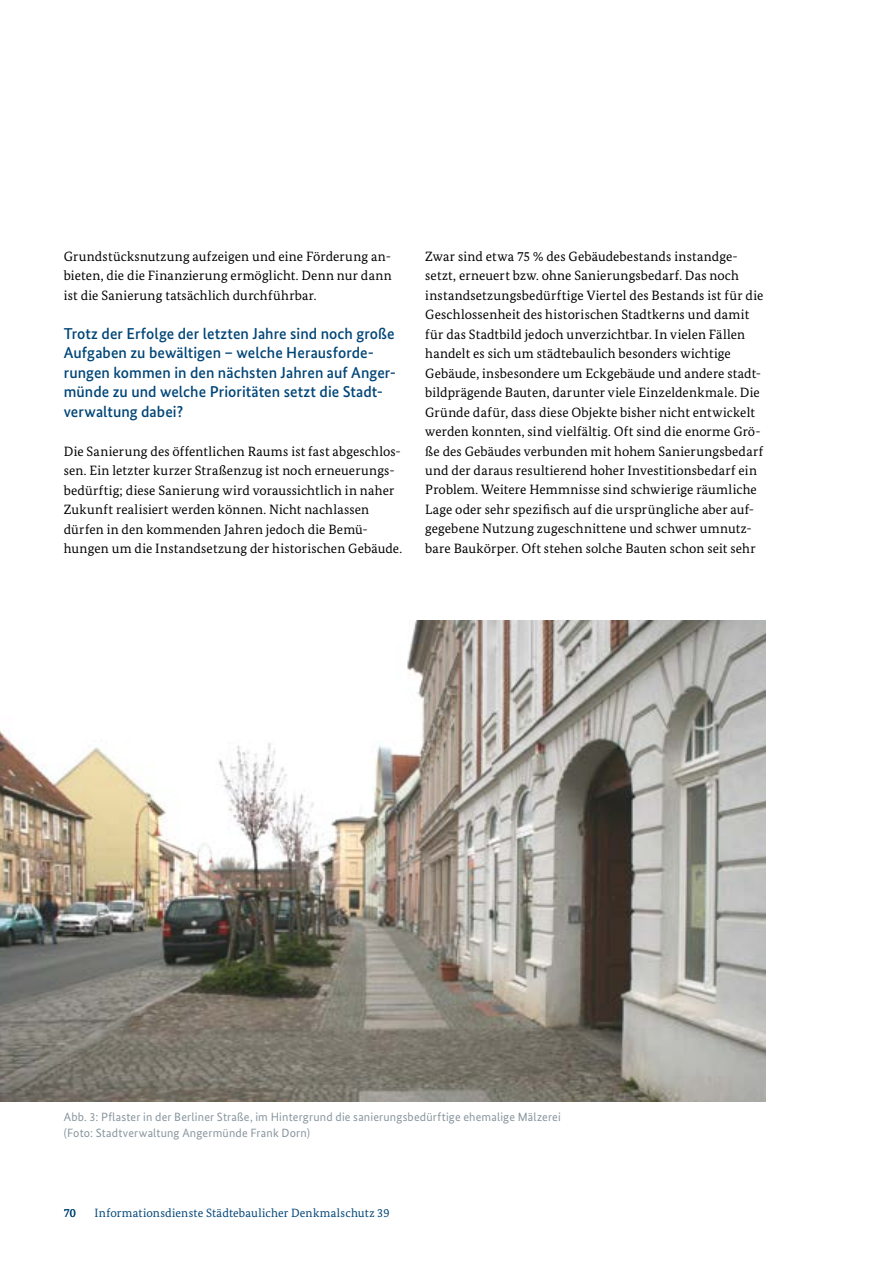
<style>
.page{position:relative;width:893px;height:1263px;background:#fff}
.page>*{position:absolute;margin:0;border:0;box-sizing:border-box;transform-origin:0 0}
.H5_Subheadline{font:500 15.75px/19.5px "Bundes Sans";letter-spacing:.005em;color:#004577}
.P_Fließtext{font:13.5px/19.5px "Bundes Serif";letter-spacing:.01em;color:#000}
.P-BU_mitEinzug{font:12px/15.8px "Bundes Sans";letter-spacing:.015em;color:#88969e}
.t1{font:12px "Bundes Serif";letter-spacing:.015em;color:#004577}
</style>
<div class="page">
<img style="left:0;top:621px;width:765px;height:480px">
<p class="P_Fließtext" style="left:64px;top:246px;width:329px;text-align:justify">Grundstücksnutzung aufzeigen und eine Förderung an&shy;bieten, die die Finanzierung ermöglicht. Denn nur dann ist die Sanierung tatsächlich durchführbar.</p>
<h5 class="H5_Subheadline" style="left:64px;top:323px;width:334px">Trotz der Erfolge der letzten Jahre sind noch große Aufgaben zu bewältigen – welche Herausforde&shy;rungen kommen in den nächsten Jahren auf Anger&shy;münde zu und welche Prioritäten setzt die Stadt&shy;verwaltung dabei?</h5>
<p class="P_Fließtext" style="left:64px;top:441px;width:340px">Die Sanierung des öffentlichen Raums ist fast abgeschlos&shy;sen. Ein letzter kurzer Straßenzug ist noch erneuerungs&shy;bedürftig; diese Sanierung wird voraussichtlich in naher Zukunft realisiert werden können. Nicht nachlassen dürfen in den kommenden Jahren jedoch die Bemü&shy;hungen um die Instandsetzung der historischen Gebäude.</p>
<p class="P_Fließtext" style="left:425px;top:246px;width:340px">Zwar sind etwa 75 % des Gebäudebestands instandge&shy;setzt, erneuert bzw. ohne Sanierungsbedarf. Das noch instandsetzungsbedürftige Viertel des Bestands ist für die Geschlossenheit des historischen Stadtkerns und damit für das Stadtbild jedoch unverzichtbar. In vielen Fällen handelt es sich um städtebaulich besonders wichtige Gebäude, insbesondere um Eckgebäude und andere stadt&shy;bildprägende Bauten, darunter viele Einzeldenkmale. Die Gründe dafür, dass diese Objekte bisher nicht entwickelt werden konnten, sind vielfältig. Oft sind die enorme Grö&shy;ße des Gebäudes verbunden mit hohem Sanierungsbedarf und der daraus resultierend hoher Investitionsbedarf ein Problem. Weitere Hemmnisse sind schwierige räumliche Lage oder sehr spezifisch auf die ursprüngliche aber auf&shy;gegebene Nutzung zugeschnittene und schwer umnutz&shy;bare Baukörper. Oft stehen solche Bauten schon seit sehr</p>
<p class="P-BU_mitEinzug" style="left:64px;top:1109px;width:499px">Abb. 3: Pflaster in der Berliner Straße, im Hintergrund die sanierungsbedürftige ehemalige Mälzerei (Foto: Stadtverwaltung Angermünde Frank Dorn)</p>
<p class="t1" style="left:64px;top:1206px;width:14px">70</p>
<p class="t1" style="left:95px;top:1206px;width:296px">Informationsdienste Städtebaulicher Denkmalschutz 39</p>
</div>
